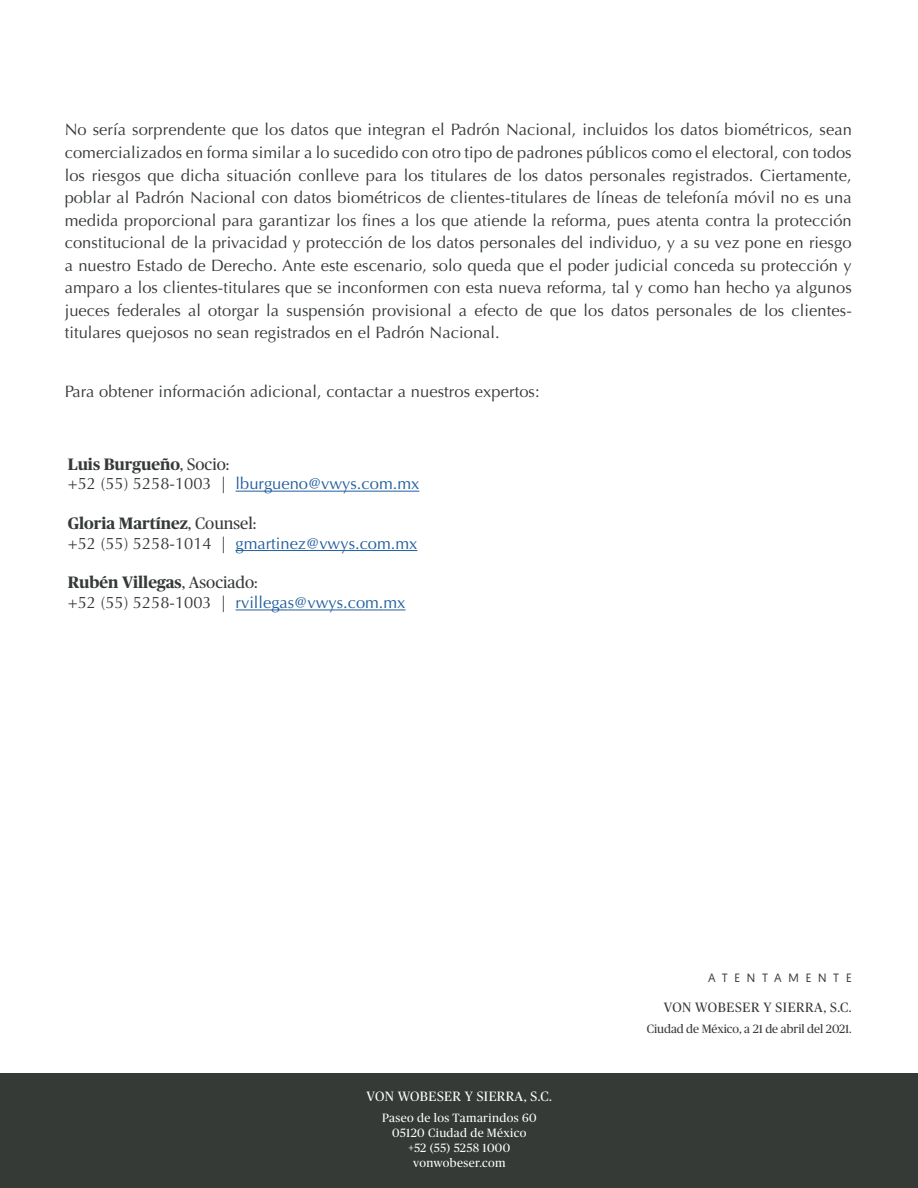
<style>
.page{position:relative;width:918px;height:1188px;background:#fff}
.page>*{position:absolute;margin:0;border:0;box-sizing:border-box;transform-origin:0 0}
.t1{font:16.5px/22.5px "Optima";letter-spacing:.005em;color:#353a36;text-align:justify}
.t2{font:16.5px "Optima";color:#215e9e}
.t3{font:700 16.5px "Publico";color:#353a36}
.t4{font:13.5px "Publico";letter-spacing:.03em;color:#fff}
.t5{font:13.5px "Publico";letter-spacing:.045em;color:#353a36}
.t6{font:12px/15px "Publico";letter-spacing:.03em;color:#fff;text-align:center}
.t7{font:12px "Publico";color:#353a36}
.t8{font:12px "Geomanist";letter-spacing:.56em;color:#353a36}
.s1{font-weight:400}
.s2{color:#353a36}
</style>
<div class="page">
<div style="left:0;top:1074px;width:918px;height:114px;background:#353a36"></div>
<hr style="left:236px;top:491px;width:183px;height:1px;background:#215e9e">
<hr style="left:236px;top:550px;width:181px;height:1px;background:#215e9e">
<hr style="left:236px;top:610px;width:170px;height:1px;background:#215e9e">
<p class="t1" style="left:65px;top:119px;width:789px">No sería sorprendente que los datos que integran el Padrón Nacional, incluidos los datos biométricos, sean comercializados en forma similar a lo sucedido con otro tipo de padrones públicos como el electoral, con todos los riesgos que dicha situación conlleve para los titulares de los datos personales registrados. Ciertamente, poblar al Padrón Nacional con datos biométricos de clientes-titulares de líneas de telefonía móvil no es una medida proporcional para garantizar los fines a los que atiende la reforma, pues atenta contra la protección constitucional de la privacidad y protección de los datos personales del individuo, y a su vez pone en riesgo a nuestro Estado de Derecho. Ante este escenario, solo queda que el poder judicial conceda su protección y amparo a los clientes-titulares que se inconformen con esta nueva reforma, tal y como han hecho ya algunos jueces federales al otorgar la suspensión provisional a efecto de que los datos personales de los clientes&shy;titulares quejosos no sean registrados en el Padrón Nacional.</p>
<p class="t1" style="left:65px;top:380px;width:476px">Para obtener información adicional, contactar a nuestros expertos:</p>
<p class="t3" style="left:68px;top:455px;width:163px">Luis Burgueño<span class="s1">, Socio:</span></p>
<p class="t2" style="left:68px;top:474px;width:353px"><span class="s2">+52 (55) 5258-1003 |</span> lburgueno@vwys.com.mx</p>
<p class="t3" style="left:68px;top:514px;width:190px">Gloria Martínez<span class="s1">, Counsel:</span></p>
<p class="t2" style="left:68px;top:534px;width:351px"><span class="s2">+52 (55) 5258-1014 |</span> gmartinez@vwys.com.mx</p>
<p class="t3" style="left:68px;top:574px;width:191px">Rubén Villegas<span class="s1">, Asociado:</span></p>
<p class="t2" style="left:68px;top:593px;width:339px"><span class="s2">+52 (55) 5258-1003 |</span> rvillegas@vwys.com.mx</p>
<p class="t4" style="left:367px;top:1089px;width:187px">VON WOBESER Y SIERRA, S.C.</p>
<p class="t6" style="left:382px;top:1111px;width:156px">Paseo de los Tamarindos 60<br>05120 Ciudad de México +52 (55) 5258 1000 vonwobeser.com</p>
<p class="t8" style="left:708px;top:970px;width:145px">ATENTAMENTE</p>
<p class="t5" style="left:664px;top:1000px;width:190px">VON WOBESER Y SIERRA, S.C.</p>
<p class="t7" style="left:647px;top:1022px;width:207px">Ciudad de México, a 21 de abril del 2021.</p>
</div>
